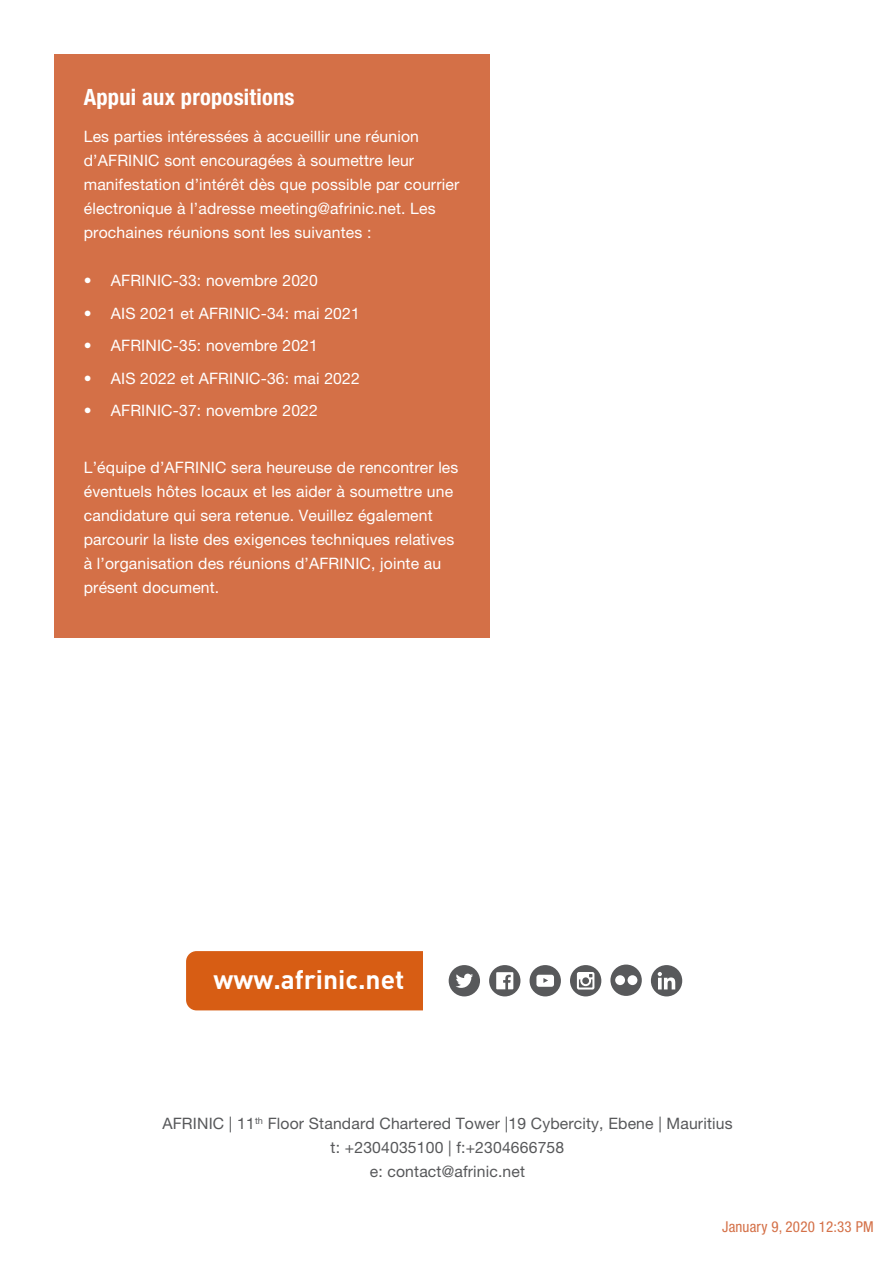
<style>
.page{position:relative;width:893px;height:1263px;background:#fff}
.page>*{position:absolute;margin:0;border:0;box-sizing:border-box;transform-origin:0 0}
.t1{font:700 26.25px "DIN Pro";color:#fff}
.Paragraph_Style_1{font:700 condensed 22.5px "Helvetica Neue LT Pro";letter-spacing:.01em;color:#fff}
.body{font:15.75px/24px "Helvetica Neue LT Pro";letter-spacing:.01em;color:#fff}
.body-2{font:15.75px/24px "Helvetica Neue LT Pro";letter-spacing:.01em;color:#57585a;text-align:center}
.Paragraph_Style_1-2{font:condensed 15px "Helvetica Neue LT Pro";letter-spacing:.01em;color:#d47047}
</style>
<div class="page">
<div style="left:54px;top:54px;width:435px;height:584px;background:#d47047"></div>
<div style="left:186px;top:951px;width:237px;height:59px;background:#d75d14"></div>
<div style="left:530px;top:965px;width:31px;height:31px;background:#58595b;border-radius:50%"></div>
<svg style="left:536px;top:975px;width:18px;height:12px"></svg>
<div style="left:651px;top:965px;width:31px;height:31px;background:#58595b;border-radius:50%"></div>
<svg style="left:658px;top:972px;width:17px;height:17px"></svg>
<div style="left:449px;top:965px;width:31px;height:31px;background:#58595b;border-radius:50%"></div>
<svg style="left:456px;top:974px;width:17px;height:14px"></svg>
<div style="left:570px;top:965px;width:31px;height:31px;background:#58595b;border-radius:50%"></div>
<svg style="left:577px;top:972px;width:17px;height:17px"></svg>
<div style="left:489px;top:965px;width:31px;height:31px;background:#58595b;border-radius:50%"></div>
<svg style="left:496px;top:972px;width:17px;height:17px"></svg>
<svg style="left:610px;top:964px;width:32px;height:32px"></svg>
<p class="Paragraph_Style_1" style="left:84px;top:84px;width:212px">Appui aux propositions</p>
<p class="body" style="left:84px;top:124px;width:377px">Les parties intéressées à accueillir une réunion d’AFRINIC sont encouragées à soumettre leur manifestation d’intérêt dès que possible par courrier électronique à l’adresse meeting@afrinic.net. Les prochaines réunions sont les suivantes :</p>
<p class="body" style="left:84px;top:268px;width:236px">• AFRINIC-33: novembre 2020</p>
<p class="body" style="left:84px;top:301px;width:278px">• AIS 2021 et AFRINIC-34: mai 2021</p>
<p class="body" style="left:84px;top:333px;width:236px">• AFRINIC-35: novembre 2021</p>
<p class="body" style="left:84px;top:366px;width:278px">• AIS 2022 et AFRINIC-36: mai 2022</p>
<p class="body" style="left:84px;top:398px;width:236px">• AFRINIC-37: novembre 2022</p>
<p class="body" style="left:84px;top:455px;width:376px">L’équipe d’AFRINIC sera heureuse de rencontrer les éventuels hôtes locaux et les aider à soumettre une candidature qui sera retenue. Veuillez également parcourir la liste des exigences techniques relatives à l’organisation des réunions d’AFRINIC, jointe au présent document.</p>
<p class="t1" style="left:213px;top:962px;width:192px">www.afrinic.net</p>
<p class="body-2" style="left:162px;top:1111px;width:572px">AFRINIC | 11<sup>th</sup> Floor Standard Chartered Tower |19 Cybercity, Ebene | Mauritius t: +2304035100 | f:+2304666758</p>
<p class="body-2" style="left:370px;top:1159px;width:157px">e: contact@afrinic.net</p>
<p class="Paragraph_Style_1-2" style="left:722px;top:1218px;width:153px">January 9, 2020 12:33 PM</p>
</div>
